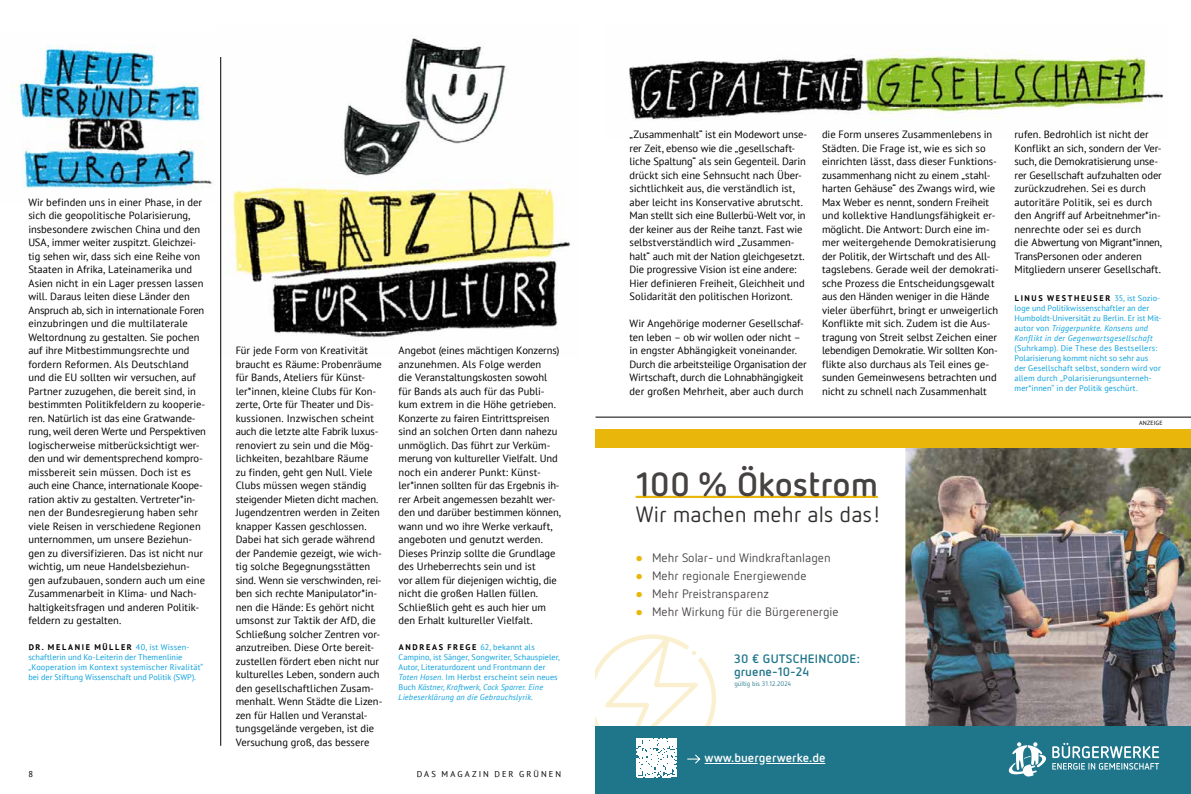
<style>
.page{position:relative;width:1191px;height:794px;background:#fff}
.page>*{position:absolute;margin:0;border:0;box-sizing:border-box;transform-origin:0 0}
.t1{font:700 33.4px "Netto";color:#464242}
.t2{font:22.1px "Netto";color:#302d2c}
.t3{font:12.2px "Netto";color:#464242}
.t4{font:700 12.2px/13.3px "Netto";letter-spacing:.02em;color:#1f768b}
.t5{font:700 12.2px "Netto";color:#fff}
._02_Copy_10_5_13_5_libü{font:10.5px/13.5px "PT Sans";color:#000}
._0_Pagina_PT_Sans_8_5_re{font:8.5px "PT Sans";letter-spacing:.245em;color:#000}
._02_Subhead_PT_8_2_12_libü{font:8.2px/10px "PT Sans";letter-spacing:.01em;color:#0ba1dd}
.t6{font:6.6px "Netto Pro";color:#1f768b}
.t7{font:6px "PT Sans";letter-spacing:.025em;color:#000}
.s1{font-weight:700;color:#000}
.s2{font-style:italic}
.s3{font-family:"Helvetica";color:#e9b60b}
</style>
<div class="page">
<img style="left:12px;top:45px;width:201px;height:144px">
<img style="left:221px;top:35px;width:349px;height:323px">
<img style="left:629px;top:50px;width:535px;height:70px">
<hr style="left:220px;top:57px;width:1px;height:689px;background:#000">
<img style="left:905px;top:448px;width:286px;height:278px">
<div style="left:595px;top:726px;width:596px;height:68px;background:#1f768b"></div>
<svg style="left:1052px;top:743px;width:107px;height:26px"></svg>
<svg style="left:1008px;top:742px;width:38px;height:34px"></svg>
<hr style="left:636px;top:496px;width:241px;height:2px;background:#e9b60b">
<div style="left:596px;top:429px;width:595px;height:19px;background:#e9b60b"></div>
<hr style="left:705px;top:763px;width:52px;height:1px;background:#fff">
<hr style="left:766px;top:763px;width:59px;height:1px;background:#fff">
<svg style="left:595px;top:634px;width:121px;height:143px"></svg>
<hr style="left:595px;top:417px;width:596px;height:1px;background:#000">
<p class="_02_Copy_10_5_13_5_libü" style="left:28px;top:195px;width:179px">Wir befinden uns in einer Phase, in der sich die geopolitische Polarisierung, insbesondere zwischen China und den USA, immer weiter zuspitzt. Gleichzei&shy;tig sehen wir, dass sich eine Reihe von Staaten in Afrika, Lateinamerika und Asien nicht in ein Lager pressen lassen will. Daraus leiten diese Länder den Anspruch ab, sich in internationale Foren einzubringen und die multilaterale Weltordnung zu gestalten. Sie pochen auf ihre Mitbestimmungsrechte und fordern Reformen. Als Deutschland und die EU sollten wir versuchen, auf Partner zuzugehen, die bereit sind, in bestimmten Politikfeldern zu kooperie&shy;ren. Natürlich ist das eine Gratwande&shy;rung, weil deren Werte und Perspektiven logischerweise mitberücksichtigt wer&shy;den und wir dementsprechend kompro&shy;missbereit sein müssen. Doch ist es auch eine Chance, internationale Koope&shy;ration aktiv zu gestalten. Vertreter*in&shy;nen der Bundesregierung haben sehr viele Reisen in verschiedene Regionen unternommen, um unsere Beziehun&shy;gen zu diversifizieren. Das ist nicht nur wichtig, um neue Handelsbeziehun&shy;gen aufzubauen, sondern auch um eine Zusammenarbeit in Klima- und Nach&shy;haltigkeitsfragen und anderen Politik&shy;feldern zu gestalten.</p>
<p class="_02_Subhead_PT_8_2_12_libü" style="left:28px;top:641px;width:176px"><span class="s1">DR. MELANIE MÜLLER</span> 40, ist Wissen&shy;schaftlerin und Ko-Leiterin der Themenlinie „Kooperation im Kontext systemischer Rivalität“ bei der Stiftung Wissenschaft und Politik (SWP).</p>
<p class="_02_Copy_10_5_13_5_libü" style="left:236px;top:343px;width:148px">Für jede Form von Kreativität braucht es Räume: Probenräume für Bands, Ateliers für Künst&shy;ler*innen, kleine Clubs für Kon&shy;zerte, Orte für Theater und Dis&shy;kussionen. Inzwischen scheint auch die letzte alte Fabrik luxus&shy;renoviert zu sein und die Mög&shy;lichkeiten, bezahlbare Räume<br>zu finden, geht gen Null. Viele<br>Clubs müssen wegen ständig steigender Mieten dicht machen.<br>Jugendzentren werden in Zeiten knapper Kassen geschlossen.<br>Dabei hat sich gerade während der Pandemie gezeigt, wie wich&shy;tig solche Begegnungsstätten sind. Wenn sie verschwinden, rei&shy;ben sich rechte Manipulator*in&shy;nen die Hände: Es gehört nicht umsonst zur Taktik der AfD, die<br>Schließung solcher Zentren vor&shy;anzutreiben. Diese Orte bereit&shy;zustellen fördert eben nicht nur kulturelles Leben, sondern auch den gesellschaftlichen Zusam&shy;menhalt. Wenn Städte die Lizen&shy;zen für Hallen und Veranstal&shy;tungsgelände vergeben, ist die<br>Versuchung groß, das bessere</p>
<p class="_02_Copy_10_5_13_5_libü" style="left:398px;top:343px;width:164px">Angebot (eines mächtigen Konzerns) anzunehmen. Als Folge werden<br>die Veranstaltungskosten sowohl für Bands als auch für das Publi&shy;kum extrem in die Höhe getrieben.<br>Konzerte zu fairen Eintrittspreisen sind an solchen Orten dann nahezu unmöglich. Das führt zur Verküm&shy;merung von kultureller Vielfalt. Und noch ein anderer Punkt: Künst&shy;ler*innen sollten für das Ergebnis ih&shy;rer Arbeit angemessen bezahlt wer&shy;den und darüber bestimmen können, wann und wo ihre Werke verkauft, angeboten und genutzt werden.<br>Dieses Prinzip sollte die Grundlage des Urheberrechts sein und ist<br>vor allem für diejenigen wichtig, die nicht die großen Hallen füllen.<br>Schließlich geht es auch hier um den Erhalt kultureller Vielfalt.</p>
<p class="_02_Subhead_PT_8_2_12_libü" style="left:398px;top:641px;width:163px"><span class="s1">ANDREAS FREGE</span> 62, bekannt als Campino, ist Sänger, Songwriter, Schauspieler, Autor, Literaturdozent und Frontmann der <span class="s2">Toten Hosen</span>. Im Herbst erscheint sein neues Buch <span class="s2">Kästner, Kraftwerk, Cock Sparrer. Eine Liebeserklärung an die Gebrauchslyrik</span>.</p>
<p class="_0_Pagina_PT_Sans_8_5_re" style="left:28px;top:768px;width:6px">8</p>
<p class="_0_Pagina_PT_Sans_8_5_re" style="left:417px;top:768px;width:146px">DAS MAGAZIN DER GRÜNEN</p>
<p class="_02_Copy_10_5_13_5_libü" style="left:629px;top:127px;width:179px">„Zusammenhalt“ ist ein Modewort unse&shy;rer Zeit, ebenso wie die „gesellschaft&shy;liche Spaltung“ als sein Gegenteil. Darin drückt sich eine Sehnsucht nach Über&shy;sichtlichkeit aus, die verständlich ist, aber leicht ins Konservative abrutscht.<br>Man stellt sich eine Bullerbü-Welt vor, in der keiner aus der Reihe tanzt. Fast wie selbstverständlich wird „Zusammen&shy;halt“ auch mit der Nation gleichgesetzt.<br>Die progressive Vision ist eine andere:<br>Hier definieren Freiheit, Gleichheit und Solidarität den politischen Horizont.</p>
<p class="_02_Copy_10_5_13_5_libü" style="left:629px;top:316px;width:179px">Wir Angehörige moderner Gesellschaf&shy;ten leben – ob wir wollen oder nicht – in engster Abhängigkeit voneinander.<br>Durch die arbeitsteilige Organisation der Wirtschaft, durch die Lohnabhängigkeit der großen Mehrheit, aber auch durch</p>
<p class="_02_Copy_10_5_13_5_libü" style="left:822px;top:127px;width:178px">die Form unseres Zusammenlebens in Städten. Die Frage ist, wie es sich so einrichten lässt, dass dieser Funktions&shy;zusammenhang nicht zu einem „stahl&shy;harten Gehäuse“ des Zwangs wird, wie Max Weber es nennt, sondern Freiheit und kollektive Handlungsfähigkeit er&shy;möglicht. Die Antwort: Durch eine im&shy;mer weitergehende Demokratisierung der Politik, der Wirtschaft und des All&shy;tagslebens. Gerade weil der demokrati&shy;sche Prozess die Entscheidungsgewalt aus den Händen weniger in die Hände vieler überführt, bringt er unweigerlich Konflikte mit sich. Zudem ist die Aus&shy;tragung von Streit selbst Zeichen einer lebendigen Demokratie. Wir sollten Kon&shy;flikte also durchaus als Teil eines ge&shy;sunden Gemeinwesens betrachten und nicht zu schnell nach Zusammenhalt</p>
<p class="_02_Copy_10_5_13_5_libü" style="left:1014px;top:127px;width:149px">rufen. Bedrohlich ist nicht der<br>Konflikt an sich, sondern der Ver&shy;such, die Demokratisierung unse&shy;rer Gesellschaft aufzuhalten oder zurückzudrehen. Sei es durch autoritäre Politik, sei es durch den Angriff auf Arbeitnehmer*in&shy;nenrechte oder sei es durch<br>die Abwertung von Migrant*innen,<br>TransPersonen oder anderen<br>Mitgliedern unserer Gesellschaft.</p>
<p class="_02_Subhead_PT_8_2_12_libü" style="left:1014px;top:293px;width:148px"><span class="s1">LINUS WESTHEUSER</span> 35, ist Sozio&shy;loge und Politikwissenschaftler an der Humboldt-Universität zu Berlin. Er ist Mit&shy;autor von <span class="s2">Triggerpunkte. Konsens und Konflikt in der Gegenwartsgesellschaft </span>(Suhrkamp). Die These des Bestsellers:<br>Polarisierung kommt nicht so sehr aus der Gesellschaft selbst, sondern wird vor allem durch „Polarisierungsunterneh&shy;mer*innen“ in der Politik geschürt.</p>
<p class="t7" style="left:1139px;top:419px;width:25px">ANZEIGE</p>
<p class="t1" style="left:636px;top:462px;width:243px">100 % Ökostrom</p>
<p class="t2" style="left:636px;top:500px;width:247px">Wir machen mehr als das!</p>
<p class="t3" style="left:635px;top:550px;width:197px"><span class="s3">●</span> Mehr Solar- und Windkraftanlagen</p>
<p class="t3" style="left:635px;top:568px;width:173px"><span class="s3">●</span> Mehr regionale Energiewende</p>
<p class="t3" style="left:635px;top:586px;width:135px"><span class="s3">●</span> Mehr Preistransparenz</p>
<p class="t3" style="left:635px;top:604px;width:205px"><span class="s3">●</span> Mehr Wirkung für die Bürgerenergie</p>
<p class="t4" style="left:734px;top:652px;width:128px">30 € GUTSCHEINCODE: gruene-10-24</p>
<p class="t6" style="left:734px;top:680px;width:58px">gültig bis 31.12.2024</p>
<p class="t5" style="left:704px;top:749px;width:123px">www.buergerwerke.de</p>
</div>
